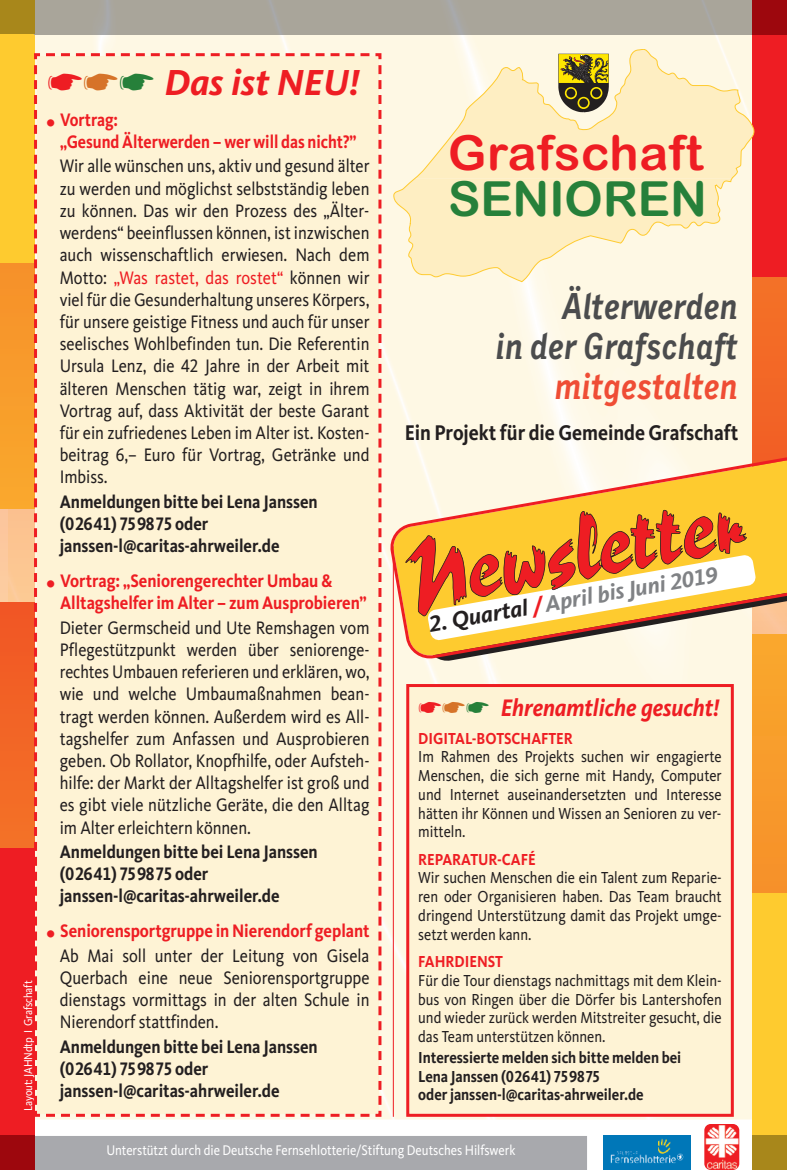
<style>
.page{position:relative;width:787px;height:1170px;background:#fff}
.page>*{position:absolute;margin:0;border:0;box-sizing:border-box;transform-origin:0 0}
.t1{font:48.45px "Arial Rounded MT Bold";letter-spacing:.015em;color:#ee1d23}
.t2{font:48.45px "Arial Rounded MT Bold";color:#26803a}
.t3{font:italic 700 37.5px "CDU Kievit Tab";letter-spacing:-.005em;color:#ee1d23}
.t4{font:italic 700 37.2px/39.9px "CDU Skopex";letter-spacing:-.005em;color:#4b4c4d;text-align:right;scale:.88 1}
.t5{font:italic 700 37.2px "CDU Skopex";letter-spacing:-.005em;color:#ef4d35;scale:.88 1}
.t6{font:italic 700 24.75px "CDU Kievit Tab";letter-spacing:-.005em;color:#ee1d23;scale:.91 1}
.t7{font:italic 700 23.1px "CDU Kievit Tab";color:#808285}
.t8{font:700 22.05px "CDU Kievit Tab";letter-spacing:-.005em;color:#231f20;scale:.88 1}
.t9{font:18.75px/22.2px "CDU Kievit Tab";color:#231f20;text-align:justify;scale:.88 1}
.t10{font:700 18.75px/22.2px "CDU Kievit Tab";color:#231f20;scale:.88 1}
.t11{font:700 18.75px/22.2px "CDU Kievit Tab";letter-spacing:-.005em;color:#ee1d23;scale:.88 1}
.t12{font:700 18.75px/22.2px "CDU Kievit Tab";letter-spacing:-.005em;color:#ee1d23;scale:.85 1}
.t13{font:16.5px/18.8px "CDU Kievit Tab";color:#231f20;text-align:justify;scale:.88 1}
.t14{font:700 16.5px/18.8px "CDU Kievit Tab";letter-spacing:-.005em;color:#231f20;scale:.88 1}
.t15{font:700 16.5px "CDU Kievit Tab";letter-spacing:-.005em;color:#ee1d23;scale:.88 1}
.t16{font:14.55px "CDU Kievit Tab";letter-spacing:-.005em;color:#fff;scale:.88 1}
.t17{font:11.85px "CDU Kievit Tab";letter-spacing:-.015em;color:#fff;scale:.9 1}
.s1{color:#d67329}
.s2{color:#26803a}
.s3{font-family:"Menlo";font-style:italic;font-size:12px}
.s4{color:#ee1d23}
.s5{font-weight:400;color:#231f20}
.s6{color:#231f20}
</style>
<div class="page">
<img style="left:34px;top:34px;width:719px;height:1085px">
<div style="left:753px;top:0;width:34px;height:535px;background:#ee1d23"></div>
<div style="left:753px;top:634px;width:34px;height:535px;background:#fecb2f"></div>
<img style="left:753px;top:277px;width:34px;height:615px">
<div style="left:0;top:602px;width:34px;height:567px;background:#ee1d23"></div>
<div style="left:0;top:0;width:34px;height:508px;background:#fecb2f"></div>
<img style="left:0;top:263px;width:33px;height:584px">
<div style="left:34px;top:0;width:719px;height:34px;background:#a9a59a"></div>
<div style="left:753px;top:0;width:34px;height:34px;background:#9d070d"></div>
<div style="left:0;top:0;width:34px;height:34px;background:#a8871b"></div>
<div style="left:34px;top:1135px;width:553px;height:34px;background:#a8a9ad"></div>
<div style="left:0;top:1135px;width:34px;height:34px;background:#9d070d"></div>
<div style="left:753px;top:1135px;width:34px;height:34px;background:#a8871b"></div>
<img style="left:603px;top:1135px;width:87px;height:34px">
<img style="left:704px;top:1123px;width:35px;height:46px;border-radius:6px">
<svg style="left:393px;top:49px;width:361px;height:233px;background:#fdf0cc"></svg>
<svg style="left:558px;top:54px;width:51px;height:58px;background:#80742c"></svg>
<div style="left:33px;top:52px;width:350px;height:1066px;background:#fef3d5"></div>
<hr style="left:393px;top:546px;width:1px;height:570px;background:#ee1d23">
<div style="left:409px;top:687px;width:321px;height:426px;background:#fef3d5"></div>
<div style="left:406px;top:684px;width:327px;height:432px;border:3px solid #ee1d23"></div>
<svg style="left:388px;top:455px;width:399px;height:205px;background:#f8d89a"></svg>
<svg style="left:405px;top:510px;width:351px;height:130px"></svg>
<p class="t17" style="left:21px;top:1111px;width:147px;rotate:-90deg">Layout: JAHNdtp I Grafschaft</p>
<h2 class="t3" style="left:47px;top:60px;width:314px">☛<span class="s1">☛</span><span class="s2">☛</span> Das ist NEU!</h2>
<p class="t12" style="left:60px;top:108px;width:350px;text-indent:-13px"><span class="s3">●</span> Vortrag:<br>„Gesund Älterwerden – wer will das nicht?”</p>
<p class="t9" style="left:60px;top:155px;width:353px">Wir alle wünschen uns, aktiv und gesund älter zu werden und möglichst selbstständig leben zu können. Das wir den Prozess des „Älter&shy;werdens“ beeinflussen können, ist inzwischen auch wissenschaftlich erwiesen. Nach dem Motto: <span class="s4">„Was rastet, das rostet“</span> können wir viel für die Gesunderhaltung unseres Körpers, für unsere geistige Fitness und auch für unser seelisches Wohlbefinden tun. Die Referentin Ursula Lenz, die 42 Jahre in der Arbeit mit älteren Menschen tätig war, zeigt in ihrem Vortrag auf, dass Aktivität der beste Garant für ein zufriedenes Leben im Alter ist. Kosten&shy;beitrag 6,– Euro für Vortrag, Getränke und Imbiss.</p>
<p class="t10" style="left:60px;top:490px;width:295px">Anmeldungen bitte bei Lena Janssen (02641) 759875 oder janssen-l@caritas-ahrweiler.de</p>
<p class="t11" style="left:60px;top:569px;width:350px;text-indent:-13px"><span class="s3">●</span> Vortrag: „Seniorengerechter Umbau &amp;<br>Alltagshelfer im Alter – zum Ausprobieren”</p>
<p class="t9" style="left:60px;top:616px;width:353px">Dieter Germscheid und Ute Remshagen vom Pflegestützpunkt werden über seniorenge&shy;rechtes Umbauen referieren und erklären, wo, wie und welche Umbaumaßnahmen bean&shy;tragt werden können. Außerdem wird es All&shy;tagshelfer zum Anfassen und Ausprobieren geben. Ob Rollator, Knopfhilfe, oder Aufsteh&shy;hilfe: der Markt der Alltagshelfer ist groß und es gibt viele nützliche Geräte, die den Alltag im Alter erleichtern können.</p>
<p class="t10" style="left:60px;top:840px;width:295px">Anmeldungen bitte bei Lena Janssen (02641) 759875 oder janssen-l@caritas-ahrweiler.de</p>
<p class="t11" style="left:47px;top:918px;width:368px;line-height:24.3px;text-align:right"><span class="s3">●</span> Seniorensportgruppe in Nierendorf geplant<br><span class="s5">Ab Mai soll unter der Leitung von Gisela</span></p>
<p class="t9" style="left:60px;top:966px;width:353px">Querbach eine neue Seniorensportgruppe dienstags vormittags in der alten Schule in Nierendorf stattfinden.</p>
<p class="t10" style="left:60px;top:1035px;width:295px">Anmeldungen bitte bei Lena Janssen (02641) 759875 oder janssen-l@caritas-ahrweiler.de</p>
<h1 class="t1" style="left:448px;top:125px;width:256px">Grafschaft</h1>
<h1 class="t2" style="left:448px;top:171px;width:260px">SENIOREN</h1>
<h3 class="t4" style="left:496px;top:286px;width:277px">Älterwerden<br>in der Grafschaft</h3>
<h3 class="t5" style="left:555px;top:364px;width:210px">mitgestalten</h3>
<p class="t8" style="left:405px;top:420px;width:380px">Ein Projekt für die Gemeinde Grafschaft</p>
<p class="t7" style="left:427px;top:611px;width:294px;rotate:-10deg"><span class="s6">2. Quartal</span> <span class="s4">/</span>April bis Juni 2019</p>
<h3 class="t6" style="left:418px;top:693px;width:332px">☛<span class="s1">☛</span><span class="s2">☛</span> Ehrenamtliche gesucht!</h3>
<p class="t15" style="left:418px;top:728px;width:177px">DIGITAL-BOTSCHAFTER</p>
<p class="t13" style="left:418px;top:747px;width:346px">Im Rahmen des Projekts suchen wir engagierte Menschen, die sich gerne mit Handy, Computer und Internet auseinandersetzten und Interesse hätten ihr Können und Wissen an Senioren zu ver&shy;mitteln.</p>
<p class="t15" style="left:418px;top:849px;width:135px">REPARATUR-CAFÉ</p>
<p class="t13" style="left:418px;top:868px;width:346px">Wir suchen Menschen die ein Talent zum Reparie&shy;ren oder Organisieren haben. Das Team braucht dringend Unterstützung damit das Projekt umge&shy;setzt werden kann.</p>
<p class="t15" style="left:418px;top:951px;width:98px">FAHRDIENST</p>
<p class="t13" style="left:418px;top:970px;width:346px">Für die Tour dienstags nachmittags mit dem Klein&shy;bus von Ringen über die Dörfer bis Lantershofen und wieder zurück werden Mitstreiter gesucht, die das Team unterstützen können.</p>
<p class="t14" style="left:418px;top:1047px;width:300px">Interessierte melden sich bitte melden bei<br>Lena Janssen (02641) 759875<br>oder janssen-l@caritas-ahrweiler.de</p>
<p class="t16" style="left:106px;top:1142px;width:466px">Unterstützt durch die Deutsche Fernsehlotterie/Stiftung Deutsches Hilfswerk</p>
</div>
